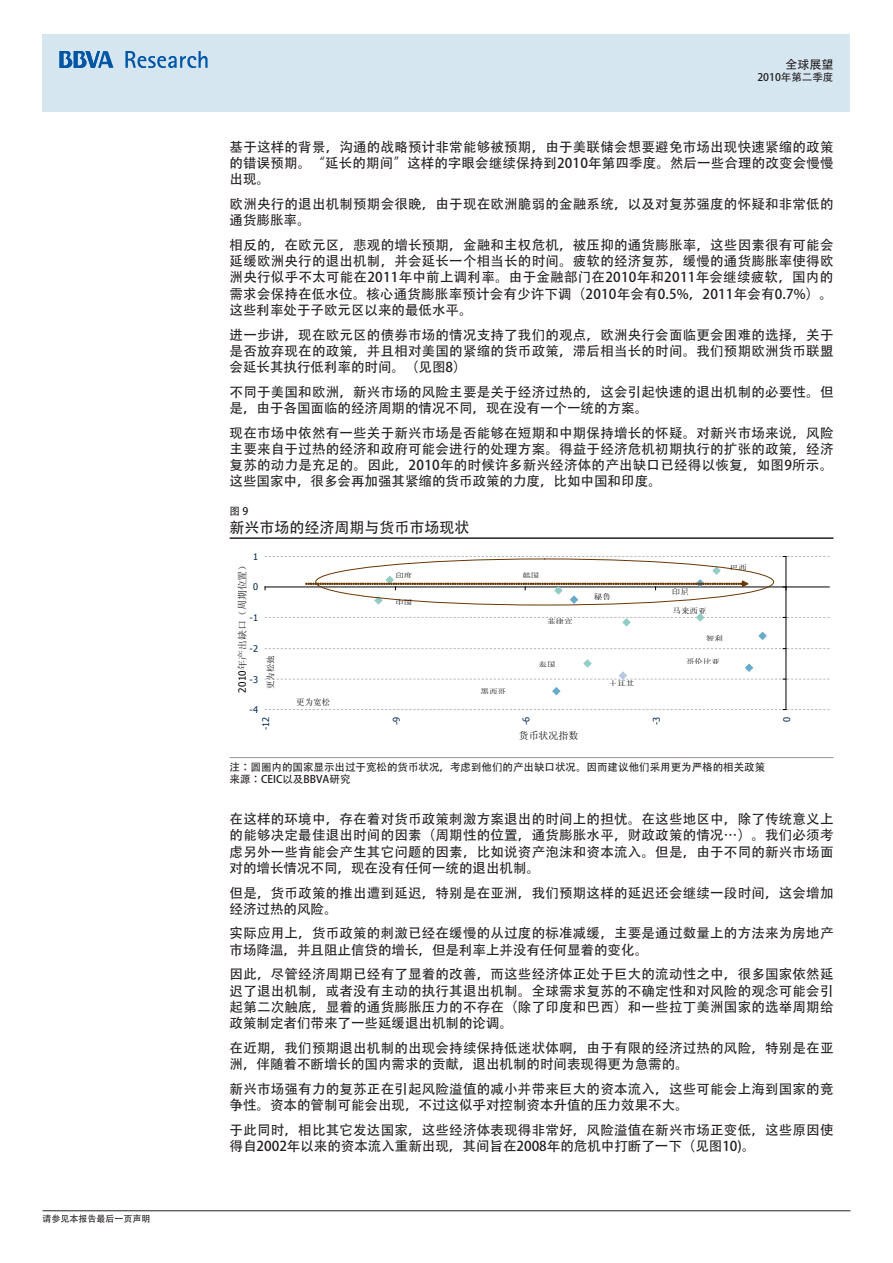
<style>
.page{position:relative;width:893px;height:1263px;background:#fff}
.page>*{position:absolute;margin:0;border:0;box-sizing:border-box;transform-origin:0 0}
.Tablas_-_2_titular_O{font:15px "Adobe Heiti Std";color:#231f20}
.C__de_Texto{font:13.5px/16.2px "Adobe Heiti Std";letter-spacing:.015em;color:#231f20}
.t1{font:12px "Adobe Heiti Std";color:#231f20}
.Tablas_-_5_fuente_OK{font:10.5px/12.6px "Adobe Heiti Std";color:#231f20}
.Tablas_-_1__Indicado{font:10.5px "Adobe Heiti Std";color:#231f20}
.t2{font:9.9px "Sim Sun";color:#000}
.t3{font:9.15px "Tahoma";color:#00264e}
.t4{font:9px "Adobe Heiti Std";color:#231f20}
.t5{font:8.55px "Sim Sun";color:#000}
.s1{font-family:"Tahoma"}
</style>
<div class="page">
<div style="left:43px;top:34px;width:807px;height:77px;background:#d6e6f0"></div>
<svg style="left:125px;top:51px;width:83px;height:17px"></svg>
<svg style="left:60px;top:51px;width:54px;height:17px"></svg>
<hr style="left:43px;top:1210px;width:807px;height:1px;background:#231f20">
<hr style="left:230px;top:537px;width:603px;height:2px;background:#231f20">
<hr style="left:786px;top:556px;width:1px;height:153px;background:#000">
<svg style="left:265px;top:709px;width:564px;height:1px"></svg>
<svg style="left:265px;top:648px;width:564px;height:1px"></svg>
<svg style="left:265px;top:556px;width:564px;height:1px"></svg>
<hr style="left:265px;top:587px;width:564px;height:1px;background:#000">
<svg style="left:552px;top:687px;width:9px;height:9px"></svg>
<svg style="left:265px;top:659px;width:564px;height:21px"></svg>
<svg style="left:265px;top:613px;width:564px;height:27px"></svg>
<svg style="left:305px;top:566px;width:445px;height:39px"></svg>
<hr style="left:230px;top:757px;width:603px;height:1px;background:#939598">
<p class="t4" style="left:43px;top:1213px;width:109px">请参见本报告最后一页声明</p>
<p class="t1" style="left:785px;top:57px;width:50px">全球展望</p>
<p class="Tablas_-_5_fuente_OK" style="left:757px;top:71px;width:78px">2010年第二季度</p>
<p class="C__de_Texto" style="left:230px;top:139px;width:605px;text-align:justify">基于这样的背景，沟通的战略预计非常能够被预期，由于美联储会想要避免市场出现快速紧缩的政策的错误预期。“延长的期间”这样的字眼会继续保持到2010年第四季度。然后一些合理的改变会慢慢出现。</p>
<p class="C__de_Texto" style="left:230px;top:196px;width:605px">欧洲央行的退出机制预期会很晚，由于现在欧洲脆弱的金融系统，以及对复苏强度的怀疑和非常低的通货膨胀率。</p>
<p class="C__de_Texto" style="left:230px;top:237px;width:605px;text-align:justify">相反的，在欧元区，悲观的增长预期，金融和主权危机，被压抑的通货膨胀率，这些因素很有可能会延缓欧洲央行的退出机制，并会延长一个相当长的时间。疲软的经济复苏，缓慢的通货膨胀率使得欧洲央行似乎不太可能在2011年中前上调利率。由于金融部门在2010年和2011年会继续疲软，国内的需求会保持在低水位。核心通货膨胀率预计会有少许下调（2010年会有0.5%，2011年会有0.7%）。这些利率处于子欧元区以来的最低水平。</p>
<p class="C__de_Texto" style="left:230px;top:327px;width:605px;text-align:justify">进一步讲，现在欧元区的债券市场的情况支持了我们的观点，欧洲央行会面临更会困难的选择，关于是否放弃现在的政策，并且相对美国的紧缩的货币政策，滞后相当长的时间。我们预期欧洲货币联盟会延长其执行低利率的时间。（见图8）</p>
<p class="C__de_Texto" style="left:230px;top:384px;width:605px">不同于美国和欧洲，新兴市场的风险主要是关于经济过热的，这会引起快速的退出机制的必要性。但是，由于各国面临的经济周期的情况不同，现在没有一个一统的方案。</p>
<p class="C__de_Texto" style="left:230px;top:425px;width:605px;text-align:justify">现在市场中依然有一些关于新兴市场是否能够在短期和中期保持增长的怀疑。对新兴市场来说，风险主要来自于过热的经济和政府可能会进行的处理方案。得益于经济危机初期执行的扩张的政策，经济复苏的动力是充足的。因此，2010年的时候许多新兴经济体的产出缺口已经得以恢复，如图9所示。这些国家中，很多会再加强其紧缩的货币政策的力度，比如中国和印度。</p>
<p class="Tablas_-_1__Indicado" style="left:230px;top:505px;width:20px">图 9</p>
<p class="Tablas_-_2_titular_O" style="left:230px;top:519px;width:241px">新兴市场的经济周期与货币市场现状</p>
<p class="t3" style="left:253px;top:550px;width:7px">1</p>
<p class="t2" style="left:237px;top:692px;width:133px;rotate:-90deg"><span class="s1">2010</span>年产出缺口（周期位置）</p>
<p class="t3" style="left:253px;top:581px;width:7px">0</p>
<p class="t3" style="left:249px;top:611px;width:10px">-1</p>
<p class="t3" style="left:249px;top:643px;width:10px">-2</p>
<p class="t3" style="left:249px;top:673px;width:10px">-3</p>
<p class="t3" style="left:249px;top:704px;width:10px">-4</p>
<p class="t5" style="left:266px;top:689px;width:36px;rotate:-90deg">更为松弛</p>
<p class="t5" style="left:296px;top:698px;width:36px">更为宽松</p>
<p class="t5" style="left:395px;top:572px;width:19px">印度</p>
<p class="t5" style="left:395px;top:599px;width:19px">中国</p>
<p class="t5" style="left:480px;top:687px;width:27px">墨西哥</p>
<p class="t5" style="left:522px;top:572px;width:19px">韩国</p>
<p class="t5" style="left:547px;top:618px;width:27px">菲律宾</p>
<p class="t5" style="left:539px;top:660px;width:19px">泰国</p>
<p class="t5" style="left:594px;top:593px;width:19px">秘鲁</p>
<p class="t5" style="left:609px;top:679px;width:27px">土耳其</p>
<p class="t5" style="left:672px;top:588px;width:19px">印尼</p>
<p class="t5" style="left:673px;top:606px;width:36px">马来西亚</p>
<p class="t5" style="left:706px;top:634px;width:19px">智利</p>
<p class="t5" style="left:686px;top:658px;width:36px">哥伦比亚</p>
<p class="t5" style="left:730px;top:564px;width:19px">巴西</p>
<p class="t3" style="left:260px;top:730px;width:15px;rotate:-90deg">-12</p>
<p class="t3" style="left:390px;top:725px;width:10px;rotate:-90deg">-9</p>
<p class="t3" style="left:520px;top:725px;width:10px;rotate:-90deg">-6</p>
<p class="t3" style="left:650px;top:725px;width:10px;rotate:-90deg">-3</p>
<p class="t3" style="left:781px;top:722px;width:7px;rotate:-90deg">0</p>
<p class="t2" style="left:519px;top:731px;width:61px">货币状况指数</p>
<p class="Tablas_-_5_fuente_OK" style="left:230px;top:761px;width:537px">注：圆圈内的国家显示出过于宽松的货币状况，考虑到他们的产出缺口状况。因而建议他们采用更为严格的相关政策来源：CEIC以及BBVA研究</p>
<p class="C__de_Texto" style="left:230px;top:811px;width:605px;text-align:justify">在这样的环境中，存在着对货币政策刺激方案退出的时间上的担忧。在这些地区中，除了传统意义上的能够决定最佳退出时间的因素（周期性的位置，通货膨胀水平，财政政策的情况…）。我们必须考虑另外一些肯能会产生其它问题的因素，比如说资产泡沫和资本流入。但是，由于不同的新兴市场面对的增长情况不同，现在没有任何一统的退出机制。</p>
<p class="C__de_Texto" style="left:230px;top:885px;width:605px">但是，货币政策的推出遭到延迟，特别是在亚洲，我们预期这样的延迟还会继续一段时间，这会增加经济过热的风险。</p>
<p class="C__de_Texto" style="left:230px;top:926px;width:605px">实际应用上，货币政策的刺激已经在缓慢的从过度的标准减缓，主要是通过数量上的方法来为房地产市场降温，并且阻止信贷的增长，但是利率上并没有任何显着的变化。</p>
<p class="C__de_Texto" style="left:230px;top:967px;width:605px;text-align:justify">因此，尽管经济周期已经有了显着的改善，而这些经济体正处于巨大的流动性之中，很多国家依然延迟了退出机制，或者没有主动的执行其退出机制。全球需求复苏的不确定性和对风险的观念可能会引起第二次触底，显着的通货膨胀压力的不存在（除了印度和巴西）和一些拉丁美洲国家的选举周期给政策制定者们带来了一些延缓退出机制的论调。</p>
<p class="C__de_Texto" style="left:230px;top:1040px;width:605px">在近期，我们预期退出机制的出现会持续保持低迷状体啊，由于有限的经济过热的风险，特别是在亚洲，伴随着不断增长的国内需求的贡献，退出机制的时间表现得更为急需的。</p>
<p class="C__de_Texto" style="left:230px;top:1081px;width:605px">新兴市场强有力的复苏正在引起风险溢值的减小并带来巨大的资本流入，这些可能会上海到国家的竞争性。资本的管制可能会出现，不过这似乎对控制资本升值的压力效果不大。</p>
<p class="C__de_Texto" style="left:230px;top:1122px;width:605px">于此同时，相比其它发达国家，这些经济体表现得非常好，风险溢值在新兴市场正变低，这些原因使得自2002年以来的资本流入重新出现，其间旨在2008年的危机中打断了一下（见图10)。</p>
</div>
